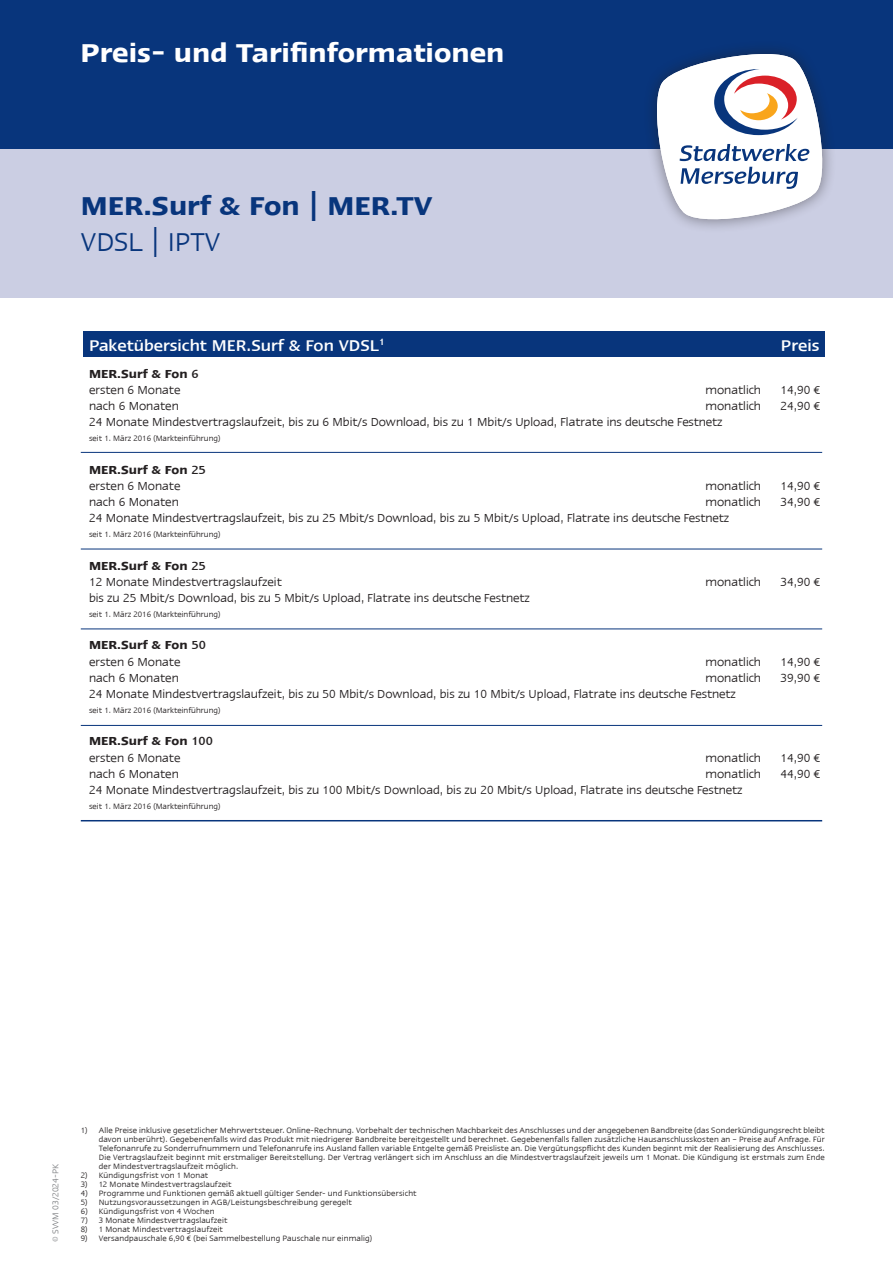
<style>
.page{position:relative;width:893px;height:1263px;background:#fff}
.page>*{position:absolute;margin:0;border:0;box-sizing:border-box;transform-origin:0 0}
.t1{font:600 30px "Linotype Ergo";color:#fff}
.t2{font:600 30px "Linotype Ergo";color:#08357c}
.t3{font:30px "Linotype Ergo";color:#08357c}
.t4{font:500 18px "Linotype Ergo";color:#fff}
.t5{font:13.5px/16.2px "Linotype Ergo";color:#231f20}
.t6{font:9.75px "Linotype Ergo";color:#808285}
.t7{font:9px/9px "Linotype Ergo";letter-spacing:.015em;color:#231f20;text-align:justify}
.s1{font-weight:600}
.s2{font-weight:500}
</style>
<div class="page">
<div style="left:83px;top:332px;width:742px;height:25px;background:#08357c"></div>
<hr style="left:81px;top:452px;width:741px;height:1px;background:#08357c">
<hr style="left:81px;top:549px;width:741px;height:1px;background:#08357c">
<hr style="left:81px;top:628px;width:741px;height:1px;background:#08357c">
<hr style="left:81px;top:725px;width:741px;height:1px;background:#08357c">
<hr style="left:81px;top:820px;width:741px;height:1px;background:#08357c">
<div style="left:0;top:149px;width:893px;height:149px;background:#cbcee3"></div>
<div style="left:0;top:0;width:893px;height:149px;background:#08357c"></div>
<div style="left:643px;top:40px;width:193px;height:194px;background:#231f20;opacity:.5"></div>
<svg style="left:648px;top:45px;width:183px;height:183px"></svg>
<h1 class="t1" style="left:80px;top:37px;width:426px">Preis- und Tarifinformationen</h1>
<h1 class="t2" style="left:81px;top:190px;width:353px">MER.Surf &amp; Fon | MER.TV</h1>
<h1 class="t3" style="left:81px;top:226px;width:141px">VDSL | IPTV</h1>
<h2 class="t4" style="left:89px;top:336px;width:297px">Paketübersicht MER.Surf &amp; Fon VDSL<sup>1</sup></h2>
<h2 class="t4" style="left:781px;top:336px;width:40px">Preis</h2>
<h3 class="t5" style="left:89px;top:365px;width:111px"><span class="s1">MER.Surf &amp; Fon</span> <span class="s2">6 </span>ersten 6 Monate</h3>
<h3 class="t5" style="left:705px;top:381px;width:57px">monatlich</h3>
<h3 class="t5" style="left:781px;top:381px;width:41px">14,90 €</h3>
<h3 class="t5" style="left:89px;top:398px;width:91px">nach 6 Monaten</h3>
<h3 class="t5" style="left:705px;top:398px;width:57px">monatlich</h3>
<h3 class="t5" style="left:781px;top:398px;width:41px">24,90 €</h3>
<h3 class="t5" style="left:89px;top:414px;width:635px">24 Monate Mindestvertragslaufzeit, bis zu 6 Mbit/s Download, bis zu 1 Mbit/s Upload, Flatrate ins deutsche Festnetz</h3>
<p class="t7" style="left:89px;top:434px;width:133px">seit 1. März 2016 (Markteinführung)</p>
<h3 class="t5" style="left:89px;top:461px;width:118px"><span class="s1">MER.Surf &amp; Fon</span> <span class="s2">25 </span>ersten 6 Monate</h3>
<h3 class="t5" style="left:705px;top:477px;width:57px">monatlich</h3>
<h3 class="t5" style="left:781px;top:477px;width:41px">14,90 €</h3>
<h3 class="t5" style="left:89px;top:494px;width:91px">nach 6 Monaten</h3>
<h3 class="t5" style="left:705px;top:494px;width:57px">monatlich</h3>
<h3 class="t5" style="left:781px;top:494px;width:41px">34,90 €</h3>
<h3 class="t5" style="left:89px;top:510px;width:642px">24 Monate Mindestvertragslaufzeit, bis zu 25 Mbit/s Download, bis zu 5 Mbit/s Upload, Flatrate ins deutsche Festnetz</h3>
<p class="t7" style="left:89px;top:530px;width:133px">seit 1. März 2016 (Markteinführung)</p>
<h3 class="t5" style="left:89px;top:557px;width:194px"><span class="s1">MER.Surf &amp; Fon</span> <span class="s2">25<br></span>12 Monate Mindestvertragslaufzeit</h3>
<h3 class="t5" style="left:705px;top:573px;width:57px">monatlich</h3>
<h3 class="t5" style="left:781px;top:573px;width:41px">34,90 €</h3>
<h3 class="t5" style="left:89px;top:590px;width:442px">bis zu 25 Mbit/s Download, bis zu 5 Mbit/s Upload, Flatrate ins deutsche Festnetz</h3>
<p class="t7" style="left:89px;top:610px;width:133px">seit 1. März 2016 (Markteinführung)</p>
<h3 class="t5" style="left:89px;top:637px;width:118px"><span class="s1">MER.Surf &amp; Fon</span> <span class="s2">50 </span>ersten 6 Monate</h3>
<h3 class="t5" style="left:705px;top:653px;width:57px">monatlich</h3>
<h3 class="t5" style="left:781px;top:653px;width:41px">14,90 €</h3>
<h3 class="t5" style="left:89px;top:669px;width:91px">nach 6 Monaten</h3>
<h3 class="t5" style="left:705px;top:669px;width:57px">monatlich</h3>
<h3 class="t5" style="left:781px;top:669px;width:41px">39,90 €</h3>
<h3 class="t5" style="left:89px;top:686px;width:648px">24 Monate Mindestvertragslaufzeit, bis zu 50 Mbit/s Download, bis zu 10 Mbit/s Upload, Flatrate ins deutsche Festnetz</h3>
<p class="t7" style="left:89px;top:706px;width:133px">seit 1. März 2016 (Markteinführung)</p>
<h3 class="t5" style="left:89px;top:733px;width:125px"><span class="s1">MER.Surf &amp; Fon</span> <span class="s2">100 </span>ersten 6 Monate</h3>
<h3 class="t5" style="left:705px;top:749px;width:57px">monatlich</h3>
<h3 class="t5" style="left:781px;top:749px;width:41px">14,90 €</h3>
<h3 class="t5" style="left:89px;top:765px;width:91px">nach 6 Monaten</h3>
<h3 class="t5" style="left:705px;top:765px;width:57px">monatlich</h3>
<h3 class="t5" style="left:781px;top:765px;width:41px">44,90 €</h3>
<h3 class="t5" style="left:89px;top:782px;width:655px">24 Monate Mindestvertragslaufzeit, bis zu 100 Mbit/s Download, bis zu 20 Mbit/s Upload, Flatrate ins deutsche Festnetz</h3>
<p class="t7" style="left:89px;top:802px;width:133px">seit 1. März 2016 (Markteinführung)</p>
<p class="t6" style="left:50px;top:1242px;width:79px;rotate:-90deg">© SWM 03/2024-PK</p>
<p class="t7" style="left:99px;top:1125px;width:727px;text-indent:-18px">1) Alle Preise inklusive gesetzlicher Mehrwertsteuer. Online-Rechnung. Vorbehalt der technischen Machbarkeit des Anschlusses und der angegebenen Bandbreite (das Sonderkündigungsrecht bleibt davon unberührt). Gegebenenfalls wird das Produkt mit niedrigerer Bandbreite bereitgestellt und berechnet. Gegebenenfalls fallen zusätzliche Hausanschlusskosten an – Preise auf Anfrage. Für Telefonanrufe zu Sonderrufnummern und Telefonanrufe ins Ausland fallen variable Entgelte gemäß Preisliste an. Die Vergütungspflicht des Kunden beginnt mit der Realisierung des Anschlusses.<br>Die Vertragslaufzeit beginnt mit erstmaliger Bereitstellung. Der Vertrag verlängert sich im Anschluss an die Mindestvertragslaufzeit jeweils um 1 Monat. Die Kündigung ist erstmals zum Ende der Mindestvertragslaufzeit möglich.</p>
<p class="t7" style="left:81px;top:1170px;width:129px">2) Kündigungsfrist von 1 Monat</p>
<p class="t7" style="left:81px;top:1179px;width:152px">3) 12 Monate Mindestvertragslaufzeit</p>
<p class="t7" style="left:81px;top:1188px;width:337px">4) Programme und Funktionen gemäß aktuell gültiger Sender- und Funktionsübersicht</p>
<p class="t7" style="left:81px;top:1197px;width:273px">5) Nutzungsvoraussetzungen in AGB/Leistungsbeschreibung geregelt</p>
<p class="t7" style="left:81px;top:1206px;width:135px">6) Kündigungsfrist von 4 Wochen</p>
<p class="t7" style="left:81px;top:1215px;width:148px">7) 3 Monate Mindestvertragslaufzeit</p>
<p class="t7" style="left:81px;top:1224px;width:144px">8) 1 Monat Mindestvertragslaufzeit</p>
<p class="t7" style="left:81px;top:1233px;width:293px">9) Versandpauschale 6,90 € (bei Sammelbestellung Pauschale nur einmalig)</p>
</div>
